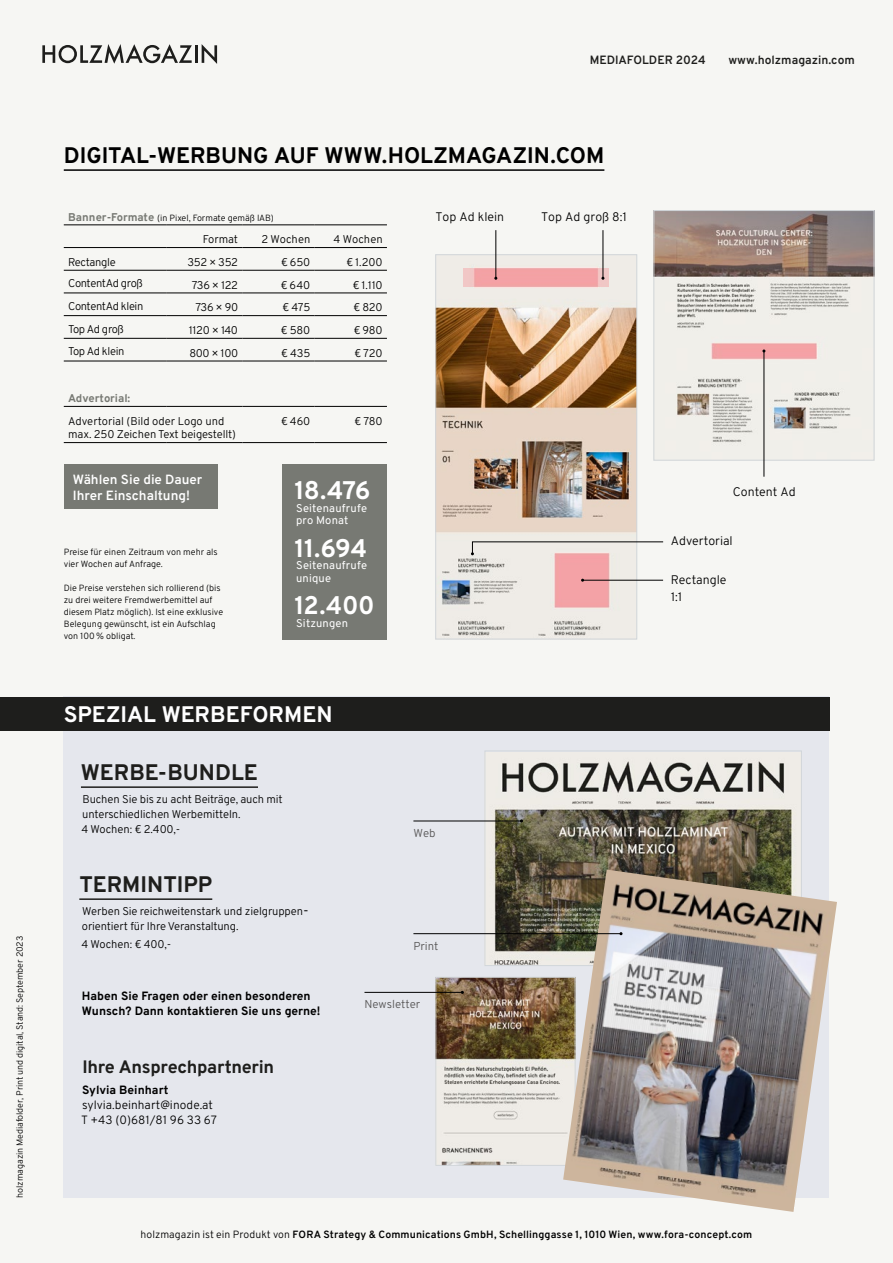
<style>
.page{position:relative;width:893px;height:1263px;background:#f6f6f3}
.page>*{position:absolute;margin:0;border:0;box-sizing:border-box;transform-origin:0 0}
.NEWS_Head{font:700 25.5px "Overpass";letter-spacing:-.025em;color:#fff}
.Subline{font:700 22.5px "Overpass";color:#000}
.Subline-2{font:700 22.5px "Overpass";color:#1e1e1c}
.U2{font:700 22.5px "Overpass";color:#fff}
.promo_Head_2{font:700 18px "Overpass";letter-spacing:-.015em;color:#1e1e1c}
.BU{font:600 13.35px/16px "Overpass";color:#fff}
.Lauf{font:300 12.45px/16.5px "Overpass";color:#000}
.t1{font:700 12px/15px "Overpass";color:#000}
.t2{font:300 12px "Overpass";color:#000}
.t3{font:600 12px "Overpass";color:#1e1e1c}
.Lauf-2{font:300 11.55px "Overpass";color:#555454}
.lauf{font:300 11.25px/15px "Overpass";letter-spacing:-.01em;color:#000}
.NEWS_Head-2{font:11.25px/12.5px "Overpass";letter-spacing:.02em;color:#fff}
.lauf-2{font:300 11.25px "Overpass";letter-spacing:-.03em;color:#000}
.lauf-3{font:300 11.25px "Overpass";letter-spacing:-.035em;color:#000}
.t4{font:700 11.25px "Overpass";color:#777973}
.t5{font:600 10.5px "Overpass";letter-spacing:.01em;color:#000}
.aufzaehlung{font:300 9px/12px "Overpass";color:#000}
.s1{font-weight:700;font-size:11.25px;color:#777973}
.s2{font-weight:300}
</style>
<div class="page">
<svg style="left:42px;top:44px;width:175px;height:20px"></svg>
<div style="left:64px;top:696px;width:765px;height:502px;background:#e5e7ed"></div>
<hr style="left:64px;top:247px;width:103px;height:1px;background:#000">
<hr style="left:167px;top:247px;width:75px;height:1px;background:#000">
<hr style="left:242px;top:247px;width:73px;height:1px;background:#000">
<hr style="left:315px;top:247px;width:72px;height:1px;background:#000">
<hr style="left:64px;top:270px;width:103px;height:1px;background:#000">
<hr style="left:167px;top:270px;width:75px;height:1px;background:#000">
<hr style="left:242px;top:270px;width:73px;height:1px;background:#000">
<hr style="left:315px;top:270px;width:72px;height:1px;background:#000">
<hr style="left:64px;top:293px;width:103px;height:1px;background:#000">
<hr style="left:167px;top:293px;width:75px;height:1px;background:#000">
<hr style="left:242px;top:293px;width:73px;height:1px;background:#000">
<hr style="left:315px;top:293px;width:72px;height:1px;background:#000">
<hr style="left:64px;top:315px;width:103px;height:1px;background:#000">
<hr style="left:167px;top:315px;width:75px;height:1px;background:#000">
<hr style="left:242px;top:315px;width:73px;height:1px;background:#000">
<hr style="left:315px;top:315px;width:72px;height:1px;background:#000">
<hr style="left:64px;top:338px;width:103px;height:1px;background:#000">
<hr style="left:167px;top:338px;width:75px;height:1px;background:#000">
<hr style="left:242px;top:338px;width:73px;height:1px;background:#000">
<hr style="left:315px;top:338px;width:72px;height:1px;background:#000">
<hr style="left:64px;top:361px;width:103px;height:1px;background:#000">
<hr style="left:167px;top:361px;width:75px;height:1px;background:#000">
<hr style="left:242px;top:361px;width:73px;height:1px;background:#000">
<hr style="left:315px;top:361px;width:72px;height:1px;background:#000">
<hr style="left:64px;top:406px;width:103px;height:1px;background:#000">
<hr style="left:167px;top:406px;width:75px;height:1px;background:#000">
<hr style="left:242px;top:406px;width:73px;height:1px;background:#000">
<hr style="left:315px;top:406px;width:72px;height:1px;background:#000">
<hr style="left:64px;top:442px;width:103px;height:1px;background:#000">
<hr style="left:167px;top:442px;width:75px;height:1px;background:#000">
<hr style="left:242px;top:442px;width:73px;height:1px;background:#000">
<hr style="left:315px;top:442px;width:72px;height:1px;background:#000">
<hr style="left:64px;top:225px;width:103px;height:1px;background:#000">
<hr style="left:167px;top:225px;width:75px;height:1px;background:#000">
<hr style="left:242px;top:225px;width:73px;height:1px;background:#000">
<hr style="left:315px;top:225px;width:72px;height:1px;background:#000">
<div style="left:283px;top:464px;width:104px;height:175px;background:#777973"></div>
<div style="left:0;top:697px;width:829px;height:33px;background:#1e1e1c"></div>
<div style="left:64px;top:464px;width:154px;height:45px;background:#777973"></div>
<hr style="left:81px;top:786px;width:177px;height:2px;background:#1e1e1c">
<hr style="left:79px;top:898px;width:133px;height:2px;background:#1e1e1c">
<img style="left:487px;top:757px;width:309px;height:207px">
<div style="left:485px;top:750px;width:317px;height:216px;border:1px solid #d1d6da"></div>
<hr style="left:413px;top:821px;width:108px;height:1px;background:#000">
<img style="left:438px;top:979px;width:125px;height:184px">
<div style="left:436px;top:977px;width:139px;height:188px;border:1px solid #d1d6da"></div>
<hr style="left:364px;top:992px;width:98px;height:1px;background:#000">
<img style="left:563px;top:869px;width:274px;height:343px">
<hr style="left:413px;top:933px;width:208px;height:1px;background:#000">
<img style="left:437px;top:256px;width:198px;height:381px">
<div style="left:435px;top:254px;width:202px;height:385px;border:1px solid #d1d6da"></div>
<svg style="left:471px;top:541px;width:193px;height:14px"></svg>
<hr style="left:583px;top:580px;width:80px;height:1px;background:#000">
<div style="left:463px;top:268px;width:146px;height:19px;background:#f4a2a5"></div>
<hr style="left:495px;top:230px;width:1px;height:48px;background:#000">
<hr style="left:603px;top:230px;width:1px;height:48px;background:#000">
<hr style="left:64px;top:169px;width:540px;height:2px;background:#000">
<img style="left:656px;top:212px;width:216px;height:246px">
<div style="left:654px;top:210px;width:220px;height:250px;border:1px solid #d1d6da"></div>
<hr style="left:764px;top:351px;width:1px;height:126px;background:#000">
<p class="aufzaehlung" style="left:14px;top:1198px;width:264px;rotate:-90deg">holzmagazin Mediafolder, Print und digital, Stand: September 2023</p>
<p class="t3" style="left:590px;top:50px;width:118px">MEDIAFOLDER 2024</p>
<p class="t3" style="left:728px;top:50px;width:128px">www.holzmagazin.com</p>
<p class="Subline" style="left:64px;top:137px;width:542px">DIGITAL-WERBUNG AUF WWW.HOLZMAGAZIN.COM</p>
<p class="aufzaehlung" style="left:68px;top:211px;width:207px"><span class="s1">Banner-Formate</span> (in Pixel, Formate gemäß IAB)</p>
<p class="lauf" style="left:203px;top:231px;width:37px">Format</p>
<p class="lauf" style="left:261px;top:231px;width:51px">2 Wochen</p>
<p class="lauf" style="left:334px;top:231px;width:51px">4 Wochen</p>
<p class="lauf-2" style="left:68px;top:253px;width:49px">Rectangle</p>
<p class="lauf" style="left:187px;top:254px;width:52px">352 × 352</p>
<p class="lauf" style="left:281px;top:254px;width:31px">€ 650</p>
<p class="lauf" style="left:346px;top:254px;width:38px">€ 1.200</p>
<p class="lauf-3" style="left:68px;top:274px;width:76px">ContentAd groß</p>
<p class="lauf" style="left:192px;top:277px;width:48px">736 × 122</p>
<p class="lauf" style="left:281px;top:277px;width:31px">€ 640</p>
<p class="lauf" style="left:353px;top:277px;width:31px">€ 1.110</p>
<p class="lauf-2" style="left:68px;top:297px;width:77px">ContentAd klein</p>
<p class="lauf" style="left:195px;top:299px;width:44px">736 × 90</p>
<p class="lauf" style="left:283px;top:299px;width:29px">€ 475</p>
<p class="lauf" style="left:354px;top:299px;width:31px">€ 820</p>
<p class="lauf-3" style="left:68px;top:320px;width:57px">Top Ad groß</p>
<p class="lauf" style="left:189px;top:322px;width:51px">1120 × 140</p>
<p class="lauf" style="left:281px;top:322px;width:31px">€ 580</p>
<p class="lauf" style="left:354px;top:322px;width:31px">€ 980</p>
<p class="lauf-2" style="left:68px;top:342px;width:58px">Top Ad klein</p>
<p class="lauf" style="left:189px;top:345px;width:50px">800 × 100</p>
<p class="lauf" style="left:281px;top:345px;width:31px">€ 435</p>
<p class="lauf" style="left:355px;top:345px;width:30px">€ 720</p>
<p class="t4" style="left:68px;top:389px;width:64px">Advertorial:</p>
<p class="lauf" style="left:68px;top:414px;width:170px;line-height:13.5px">Advertorial (Bild oder Logo und max. 250 Zeichen Text beigestellt)</p>
<p class="lauf" style="left:281px;top:413px;width:31px">€ 460</p>
<p class="lauf" style="left:355px;top:413px;width:30px">€ 780</p>
<p class="BU" style="left:73px;top:471px;width:131px">Wählen Sie die Dauer<br>Ihrer Einschaltung!</p>
<p class="aufzaehlung" style="left:64px;top:546px;width:155px">Preise für einen Zeitraum von mehr als vier Wochen auf Anfrage.</p>
<p class="aufzaehlung" style="left:64px;top:582px;width:161px">Die Preise verstehen sich rollierend (bis zu drei weitere Fremdwerbemittel auf diesem Platz möglich). Ist eine exklusive Belegung gewünscht, ist ein Aufschlag von 100 % obligat.</p>
<p class="NEWS_Head" style="left:294px;top:470px;width:78px">18.476</p>
<p class="NEWS_Head-2" style="left:296px;top:501px;width:72px">Seitenaufrufe pro Monat</p>
<p class="NEWS_Head" style="left:294px;top:527px;width:74px">11.694</p>
<p class="NEWS_Head-2" style="left:296px;top:559px;width:72px">Seitenaufrufe unique</p>
<p class="NEWS_Head" style="left:294px;top:585px;width:82px">12.400</p>
<p class="NEWS_Head-2" style="left:296px;top:616px;width:53px">Sitzungen</p>
<p class="U2" style="left:64px;top:696px;width:270px">SPEZIAL WERBEFORMEN</p>
<p class="Subline-2" style="left:81px;top:754px;width:179px">WERBE-BUNDLE</p>
<p class="lauf" style="left:82px;top:791px;width:202px">Buchen Sie bis zu acht Beiträge, auch mit unterschiedlichen Werbemitteln.</p>
<p class="lauf" style="left:82px;top:821px;width:100px">4 Wochen: € 2.400,-</p>
<p class="Subline-2" style="left:79px;top:866px;width:134px">TERMINTIPP</p>
<p class="lauf" style="left:82px;top:903px;width:228px">Werben Sie reichweitenstark und zielgruppen&shy;orientiert für Ihre Veranstaltung.</p>
<p class="lauf" style="left:82px;top:936px;width:91px">4 Wochen: € 400,-</p>
<p class="Lauf" style="left:435px;top:208px;width:70px">Top Ad klein</p>
<p class="Lauf" style="left:541px;top:208px;width:87px">Top Ad groß 8:1</p>
<p class="Lauf-2" style="left:413px;top:824px;width:24px">Web</p>
<p class="Lauf-2" style="left:413px;top:936px;width:27px">Print</p>
<p class="t1" style="left:82px;top:988px;width:240px">Haben Sie Fragen oder einen besonderen<br>Wunsch? Dann kontaktieren Sie uns gerne!</p>
<p class="promo_Head_2" style="left:82px;top:1052px;width:193px">Ihre Ansprechpartnerin</p>
<p class="t1" style="left:82px;top:1082px;width:88px">Sylvia Beinhart</p>
<p class="t2" style="left:82px;top:1095px;width:132px">sylvia.beinhart@inode.at</p>
<p class="t2" style="left:81px;top:1110px;width:137px">T +43 (0)681/81 96 33 67</p>
<p class="Lauf-2" style="left:364px;top:995px;width:57px">Newsletter</p>
<p class="Lauf" style="left:733px;top:483px;width:64px">Content Ad</p>
<p class="Lauf" style="left:671px;top:532px;width:63px">Advertorial</p>
<p class="Lauf" style="left:671px;top:571px;width:57px">Rectangle<br>1:1</p>
<p class="t5" style="left:141px;top:1226px;width:613px"><span class="s2">holzmagazin ist ein Produkt von</span> FORA Strategy &amp; Communications GmbH, Schellinggasse 1, 1010 Wien, www.fora-concept.com</p>
</div>
